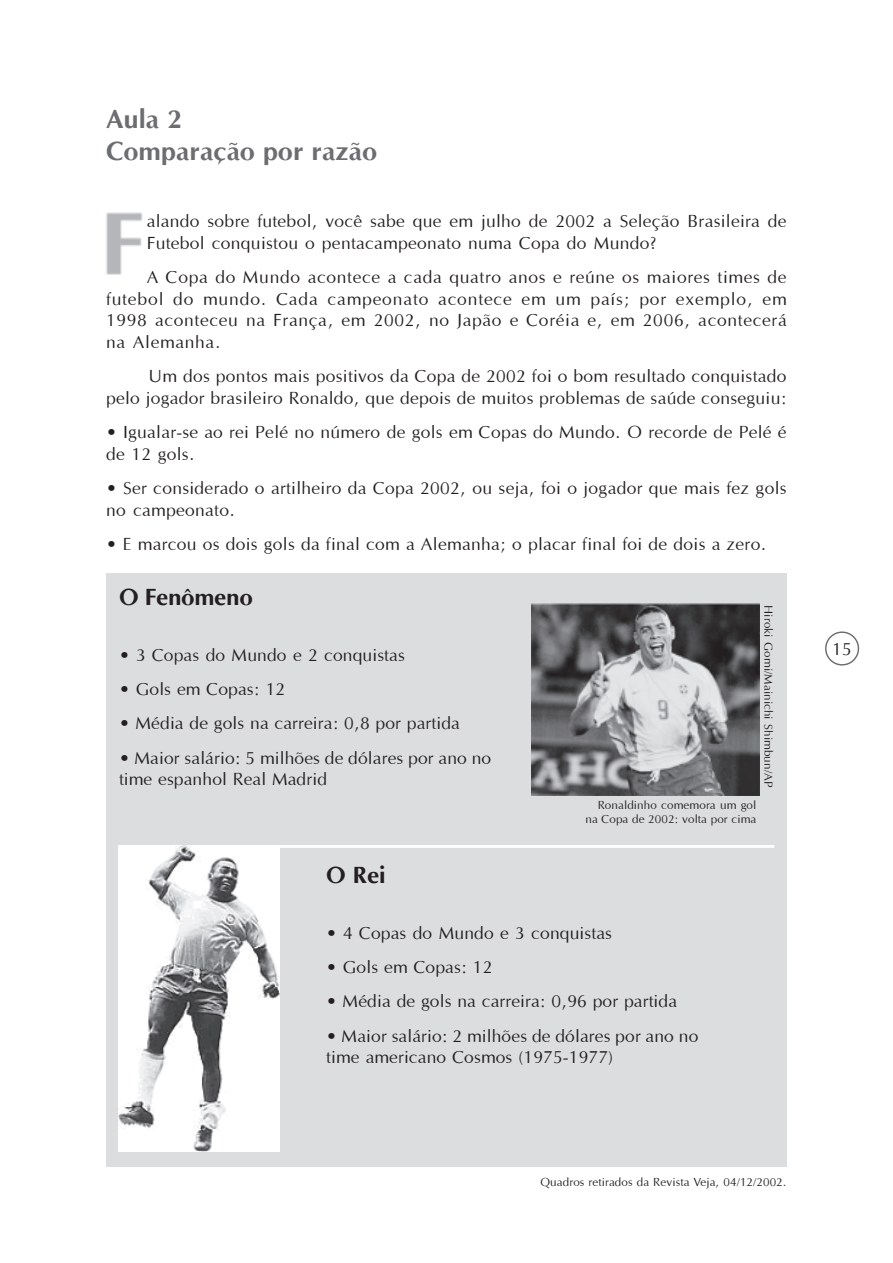
<style>
.page{position:relative;width:893px;height:1263px;background:#fff}
.page>*{position:absolute;margin:0;border:0;box-sizing:border-box;transform-origin:0 0}
.t1{font:700 27px/32.4px "Optane";color:#6c6d70}
.t2{font:700 24px "Optane";letter-spacing:-.005em;color:#231f20}
.t3{font:18px/21.6px "Optane";letter-spacing:.01em;color:#231f20}
.t4{font:12px/14.4px "Optane";color:#231f20;text-align:right}
</style>
<div class="page">
<svg style="left:825px;top:631px;width:34px;height:35px"></svg>
<div style="left:106px;top:573px;width:680px;height:594px;background:#dcdddf"></div>
<img style="left:531px;top:604px;width:228px;height:191px">
<hr style="left:119px;top:845px;width:655px;height:3px;background:#fff">
<img style="left:119px;top:846px;width:161px;height:306px">
<img style="left:106px;top:212px;width:37px;height:63px">
<h1 class="t1" style="left:106px;top:103px;width:273px">Aula 2<br>Comparação por razão</h1>
<p class="t3" style="left:147px;top:210px;width:641px">alando sobre futebol, você sabe que em julho de 2002 a Seleção Brasileira de<br>Futebol conquistou o pentacampeonato numa Copa do Mundo?</p>
<p class="t3" style="left:106px;top:266px;width:682px;text-align:justify;text-indent:41px">A Copa do Mundo acontece a cada quatro anos e reúne os maiores times de futebol do mundo. Cada campeonato acontece em um país; por exemplo, em 1998 aconteceu na França, em 2002, no Japão e Coréia e, em 2006, acontecerá na Alemanha.</p>
<p class="t3" style="left:106px;top:365px;width:682px;text-align:right">Um dos pontos mais positivos da Copa de 2002 foi o bom resultado conquistado<br>pelo jogador brasileiro Ronaldo, que depois de muitos problemas de saúde conseguiu:</p>
<p class="t3" style="left:106px;top:421px;width:682px">• Igualar-se ao rei Pelé no número de gols em Copas do Mundo. O recorde de Pelé é de 12 gols.</p>
<p class="t3" style="left:106px;top:477px;width:682px">• Ser considerado o artilheiro da Copa 2002, ou seja, foi o jogador que mais fez gols no campeonato.</p>
<p class="t3" style="left:106px;top:533px;width:662px">• E marcou os dois gols da final com a Alemanha; o placar final foi de dois a zero.</p>
<h2 class="t2" style="left:119px;top:582px;width:135px">O Fenômeno</h2>
<p class="t3" style="left:119px;top:644px;width:287px">• 3 Copas do Mundo e 2 conquistas</p>
<p class="t3" style="left:119px;top:678px;width:168px">• Gols em Copas: 12</p>
<p class="t3" style="left:119px;top:712px;width:342px">• Média de gols na carreira: 0,8 por partida</p>
<p class="t3" style="left:119px;top:747px;width:374px">• Maior salário: 5 milhões de dólares por ano no time espanhol Real Madrid</p>
<h2 class="t2" style="left:326px;top:861px;width:61px">O Rei</h2>
<p class="t4" style="left:775px;top:605px;width:184px;rotate:90deg">Hiroki Gomi/Mainichi Shimbun/AP</p>
<p class="t4" style="left:585px;top:798px;width:172px">Ronaldinho comemora um gol na Copa de 2002: volta por cima</p>
<p class="t3" style="left:326px;top:922px;width:287px">• 4 Copas do Mundo e 3 conquistas</p>
<p class="t3" style="left:326px;top:956px;width:168px">• Gols em Copas: 12</p>
<p class="t3" style="left:326px;top:990px;width:352px">• Média de gols na carreira: 0,96 por partida</p>
<p class="t3" style="left:326px;top:1025px;width:374px">• Maior salário: 2 milhões de dólares por ano no time americano Cosmos (1975-1977)</p>
<p class="t4" style="left:540px;top:1175px;width:248px">Quadros retirados da Revista Veja, 04/12/2002.</p>
<p class="t3" style="left:832px;top:638px;width:21px">15</p>
</div>
